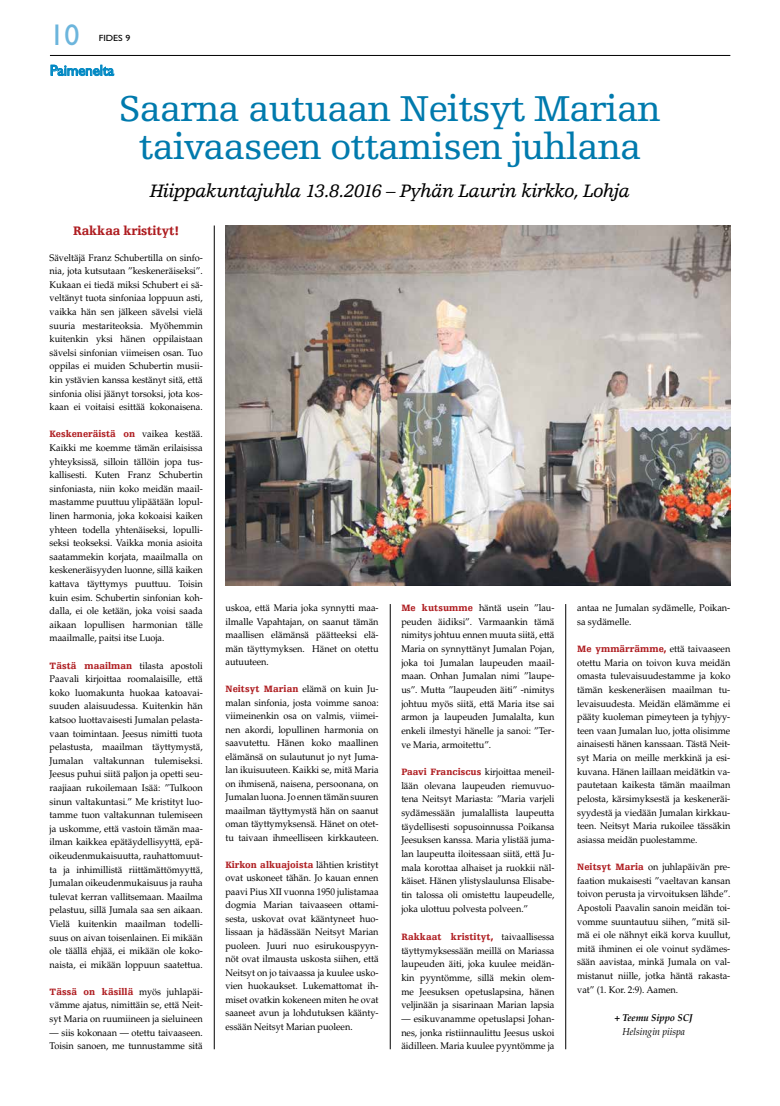
<style>
.page{position:relative;width:780px;height:1106px;background:#fff}
.page>*{position:absolute;margin:0;border:0;box-sizing:border-box;transform-origin:0 0}
.t1{font:38px/38px "Egyptienne FLT Std";letter-spacing:-.035em;color:#007aad;text-align:center}
.t2{font:30px "Gill Sans Std";color:#6cb5dc}
.t3{font:italic 19px "Egyptienne FLT Std";letter-spacing:-.045em;color:#000}
.t4{font:15px "Gill Sans Std";letter-spacing:-.01em;color:#0088c3}
.t5{font:900 13px "Egyptienne FLT Std";letter-spacing:-.015em;color:#ae1b1f;scale:.95 1}
.t6{font:italic 10px "Palatino LT Std";letter-spacing:-.005em;color:#000;scale:.95 1}
.t7{font:italic 700 10px "Palatino LT Std";letter-spacing:-.005em;color:#000;scale:.95 1}
.t8{font:9.7px/13.6px "Palatino LT Std";letter-spacing:-.005em;color:#000;text-align:justify;scale:.95 1}
.t9{font:900 9.7px "Egyptienne FLT Std";letter-spacing:.005em;color:#ae1b1f;scale:.95 1}
.t10{font:9px "Gill Sans Std";color:#000;scale:1.1 1}
.s1{font-family:"Palatino LT Std";font-weight:400;color:#000}
.s2{font-family:"Egyptienne FLT Std";font-weight:900;color:#ae1b1f}
</style>
<div class="page">
<hr style="left:50px;top:55px;width:680px;height:1px;background:#000">
<svg style="left:51px;top:65px;width:63px;height:11px"></svg>
<hr style="left:214px;top:225px;width:1px;height:824px;background:#000">
<hr style="left:390px;top:604px;width:1px;height:445px;background:#000">
<hr style="left:565px;top:604px;width:1px;height:445px;background:#000">
<img style="left:225px;top:225px;width:505px;height:360px">
<h2 class="t2" style="left:50px;top:18px;width:31px">10</h2>
<p class="t10" style="left:99px;top:33px;width:30px">FIDES 9</p>
<h3 class="t4" style="left:50px;top:62px;width:66px">Paimenelta</h3>
<h1 class="t1" style="left:119px;top:90px;width:543px">Saarna autuaan Neitsyt Marian taivaaseen ottamisen juhlana</h1>
<h3 class="t3" style="left:150px;top:181px;width:481px">Hiippakuntajuhla 13.8.2016 – Pyhän Laurin kirkko, Lohja</h3>
<h3 class="t5" style="left:73px;top:223px;width:113px">Rakkaa kristityt!</h3>
<p class="t8" style="left:50px;top:251px;width:163px">Säveltäjä Franz Schubertilla on sinfo&shy;nia, jota kutsutaan ”keskeneräiseksi”.<br>Kukaan ei tiedä miksi Schubert ei sä&shy;veltänyt tuota sinfoniaa loppuun asti, vaikka hän sen jälkeen sävelsi vielä suuria mestariteoksia. Myöhemmin kuitenkin yksi hänen oppilaistaan sävelsi sinfonian viimeisen osan. Tuo oppilas ei muiden Schubertin musii&shy;kin ystävien kanssa kestänyt sitä, että sinfonia olisi jäänyt torsoksi, jota kos&shy;kaan ei voitaisi esittää kokonaisena.</p>
<p class="t9" style="left:50px;top:429px;width:163px">Keskeneräistä on <span class="s1">vaikea kestää.</span></p>
<p class="t8" style="left:50px;top:441px;width:163px">Kaikki me koemme tämän erilaisissa yhteyksissä, silloin tällöin jopa tus&shy;kallisesti. Kuten Franz Schubertin sinfoniasta, niin koko meidän maail&shy;mastamme puuttuu ylipäätään lopul&shy;linen harmonia, joka kokoaisi kaiken yhteen todella yhtenäiseksi, lopulli&shy;seksi teokseksi. Vaikka monia asioita saatammekin korjata, maailmalla on keskeneräisyyden luonne, sillä kaiken kattava täyttymys puuttuu. Toisin kuin esim. Schubertin sinfonian koh&shy;dalla, ei ole ketään, joka voisi saada aikaan lopullisen harmonian tälle maailmalle, paitsi itse Luoja.</p>
<p class="t8" style="left:50px;top:658px;width:163px"><span class="s2">Tästä maailman</span> tilasta apostoli Paavali kirjoittaa roomalaisille, että koko luomakunta huokaa katoavai&shy;suuden alaisuudessa. Kuitenkin hän katsoo luottavaisesti Jumalan pelasta&shy;vaan toimintaan. Jeesus nimitti tuota pelastusta, maailman täyttymystä, Jumalan valtakunnan tulemiseksi.<br>Jeesus puhui siitä paljon ja opetti seu&shy;raajiaan rukoilemaan Isää: ”Tulkoon sinun valtakuntasi.” Me kristityt luo&shy;tamme tuon valtakunnan tulemiseen ja uskomme, että vastoin tämän maa&shy;ilman kaikkea epätäydellisyyttä, epä&shy;oikeudenmukaisuutta, rauhattomuut&shy;ta ja inhimillistä riittämättömyyttä, Jumalan oikeudenmukaisuus ja rauha tulevat kerran vallitsemaan. Maailma pelastuu, sillä Jumala saa sen aikaan.<br>Vielä kuitenkin maailman todelli&shy;suus on aivan toisenlainen. Ei mikään ole täällä ehjää, ei mikään ole koko&shy;naista, ei mikään loppuun saatettua.</p>
<p class="t9" style="left:50px;top:986px;width:163px">Tässä on käsillä <span class="s1">myös juhlapäi-</span></p>
<p class="t8" style="left:50px;top:998px;width:163px">vämme ajatus, nimittäin se, että Neit&shy;syt Maria on ruumiineen ja sieluineen</p>
<p class="t8" style="left:50px;top:1025px;width:163px">— siis kokonaan — otettu taivaaseen.<br>Toisin sanoen, me tunnustamme sitä</p>
<p class="t8" style="left:225px;top:601px;width:163px">uskoa, että Maria joka synnytti maa&shy;ilmalle Vapahtajan, on saanut tämän maallisen elämänsä päätteeksi elä&shy;män täyttymyksen. Hänet on otettu autuuteen.</p>
<p class="t8" style="left:225px;top:682px;width:163px"><span class="s2">Neitsyt Marian</span> elämä on kuin Ju&shy;malan sinfonia, josta voimme sanoa: viimeinenkin osa on valmis, viimei&shy;nen akordi, lopullinen harmonia on saavutettu. Hänen koko maallinen elämänsä on sulautunut jo nyt Juma&shy;lan ikuisuuteen. Kaikki se, mitä Maria on ihmisenä, naisena, persoonana, on Jumalan luona. Jo ennen tämän suuren maailman täyttymystä hän on saanut oman täyttymyksensä. Hänet on otet&shy;tu taivaan ihmeelliseen kirkkauteen.</p>
<p class="t9" style="left:225px;top:859px;width:163px">Kirkon alkuajoista <span class="s1">lähtien kristityt</span></p>
<p class="t8" style="left:225px;top:871px;width:163px">ovat uskoneet tähän. Jo kauan ennen paavi Pius XII vuonna 1950 julistamaa dogmia Marian taivaaseen ottami&shy;sesta, uskovat ovat kääntyneet huo&shy;lissaan ja hädässään Neitsyt Marian puoleen. Juuri nuo esirukouspyyn&shy;nöt ovat ilmausta uskosta siihen, että Neitsyt on jo taivaassa ja kuulee usko&shy;vien huokaukset. Lukemattomat ih&shy;miset ovatkin kokeneen miten he ovat saaneet avun ja lohdutuksen käänty&shy;essään Neitsyt Marian puoleen.</p>
<p class="t8" style="left:401px;top:601px;width:163px"><span class="s2">Me kutsumme</span> häntä usein ”lau&shy;peuden äidiksi”. Varmaankin tämä nimitys johtuu ennen muuta siitä, että Maria on synnyttänyt Jumalan Pojan, joka toi Jumalan laupeuden maail&shy;maan. Onhan Jumalan nimi ”laupe&shy;us”. Mutta ”laupeuden äiti” -nimitys johtuu myös siitä, että Maria itse sai armon ja laupeuden Jumalalta, kun enkeli ilmestyi hänelle ja sanoi: ”Ter&shy;ve Maria, armoitettu”.</p>
<p class="t8" style="left:401px;top:765px;width:163px"><span class="s2">Paavi Franciscus</span> kirjoittaa meneil&shy;lään olevana laupeuden riemuvuo&shy;tena Neitsyt Mariasta: ”Maria varjeli sydämessään jumalallista laupeutta täydellisesti sopusoinnussa Poikansa Jeesuksen kanssa. Maria ylistää juma&shy;lan laupeutta iloitessaan siitä, että Ju&shy;mala korottaa alhaiset ja ruokkii näl&shy;käiset. Hänen ylistyslaulunsa Elisabe&shy;tin talossa oli omistettu laupeudelle, joka ulottuu polvesta polveen.”</p>
<p class="t9" style="left:401px;top:931px;width:163px">Rakkaat kristityt, <span class="s1">taivaallisessa</span></p>
<p class="t8" style="left:401px;top:943px;width:163px">täyttymyksessään meillä on Mariassa laupeuden äiti, joka kuulee meidän&shy;kin pyyntömme, sillä mekin olem&shy;me Jeesuksen opetuslapsina, hänen veljinään ja sisarinaan Marian lapsia</p>
<p class="t8" style="left:401px;top:1012px;width:163px">— esikuvanamme opetuslapsi Johan&shy;nes, jonka ristiinnaulittu Jeesus uskoi äidilleen. Maria kuulee pyyntömme ja</p>
<p class="t8" style="left:577px;top:601px;width:163px">antaa ne Jumalan sydämelle, Poikan&shy;sa sydämelle.</p>
<p class="t8" style="left:577px;top:642px;width:163px"><span class="s2">Me ymmärrämme,</span> että taivaaseen otettu Maria on toivon kuva meidän omasta tulevaisuudestamme ja koko tämän keskeneräisen maailman tu&shy;levaisuudesta. Meidän elämämme ei pääty kuoleman pimeyteen ja tyhjyy&shy;teen vaan Jumalan luo, jotta olisimme ainaisesti hänen kanssaan. Tästä Neit&shy;syt Maria on meille merkkinä ja esi&shy;kuvana. Hänen laillaan meidätkin va&shy;pautetaan kaikesta tämän maailman pelosta, kärsimyksestä ja keskeneräi&shy;syydestä ja viedään Jumalan kirkkau&shy;teen. Neitsyt Maria rukoilee tässäkin asiassa meidän puolestamme.</p>
<p class="t8" style="left:577px;top:860px;width:163px"><span class="s2">Neitsyt Maria</span> on juhlapäivän pre&shy;faation mukaisesti ”vaeltavan kansan toivon perusta ja virvoituksen lähde”.<br>Apostoli Paavalin sanoin meidän toi&shy;vomme suuntautuu siihen, ”mitä sil&shy;mä ei ole nähnyt eikä korva kuullut, mitä ihminen ei ole voinut sydämes&shy;sään aavistaa, minkä Jumala on val&shy;mistanut niille, jotka häntä rakasta&shy;vat” (1. Kor. 2:9). Aamen.</p>
<p class="t7" style="left:614px;top:1011px;width:84px">+ Teemu Sippo SCJ</p>
<p class="t6" style="left:622px;top:1025px;width:67px">Helsingin piispa</p>
</div>
